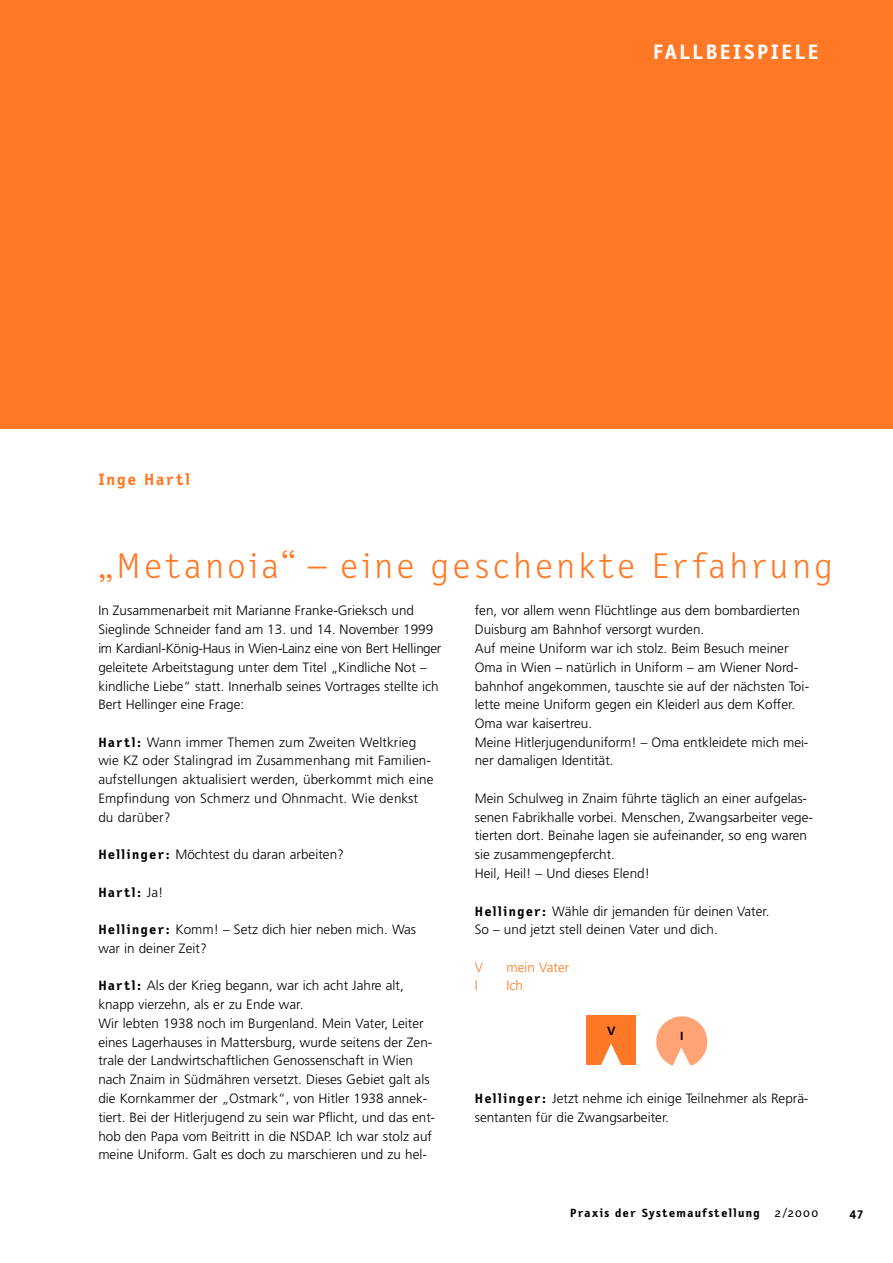
<style>
.page{position:relative;width:893px;height:1263px;background:#fff}
.page>*{position:absolute;margin:0;border:0;box-sizing:border-box;transform-origin:0 0}
.t1{font:300 36px "Letter Gothic Text";letter-spacing:.11em;color:#ff7825;scale:1.05 1}
.t2{font:700 21px "Letter Gothic Text";color:#fff;scale:1.05 1}
.t3{font:700 16.5px "Letter Gothic Text";letter-spacing:.11em;color:#ff7825;scale:1.05 1}
.t4{font:300 13.5px/18.8px "Frutiger";color:#000}
.t5{font:300 13.5px "Frutiger";color:#ff7825}
.t6{font:700 13.5px "Letter Gothic Text";color:#000;scale:1.05 1}
.t7{font:700 12px "Letter Gothic Text";letter-spacing:.105em;color:#000;scale:1.05 1}
.t8{font:700 12px "Frutiger";color:#000;scale:1.05 1}
.t9{font:700 11.7px "Frutiger";color:#000;scale:1.05 1}
.s1{font-family:"Letter Gothic Text";font-weight:700}
.s2{font-family:"Frutiger";font-weight:300}
.s3{font-weight:400}
</style>
<div class="page">
<div style="left:0;top:0;width:892px;height:428px;background:#ff7825"></div>
<div style="left:586px;top:1016px;width:50px;height:49px;background:#ff7825"></div>
<svg style="left:601px;top:1044px;width:20px;height:21px"></svg>
<svg style="left:656px;top:1016px;width:51px;height:50px"></svg>
<p class="t3" style="left:98px;top:472px;width:89px">Inge Hartl</p>
<h2 class="t2" style="left:653px;top:43px;width:159px">FA L L B E I S PI E L E</h2>
<h1 class="t1" style="left:98px;top:551px;width:701px">„ M e ta n oi a“ – eine gesc h en k te Erf a h r u n g</h1>
<p class="t4" style="left:98px;top:602px;width:344px">In Zusammenarbeit mit Marianne Franke-Grieksch und Sieglinde Schneider fand am 13. und 14. November 1999 im Kardianl-König-Haus in Wien-Lainz eine von Bert Hellinger geleitete Arbeitstagung unter dem Titel „Kindliche Not – kindliche Liebe“ statt. Innerhalb seines Vortrages stellte ich Bert Hellinger eine Frage:</p>
<p class="t4" style="left:98px;top:734px;width:337px"><span class="s1">H a r tl :</span> Wann immer Themen zum Zweiten Weltkrieg wie KZ oder Stalingrad im Zusammenhang mit Familien&shy;aufstellungen aktualisiert werden, überkommt mich eine Empfindung von Schmerz und Ohnmacht. Wie denkst du darüber?</p>
<p class="t4" style="left:98px;top:846px;width:247px"><span class="s1">H el l i n g e r :</span> Möchtest du daran arbeiten?</p>
<p class="t6" style="left:98px;top:887px;width:63px">H a rtl : <span class="s2">Ja!</span></p>
<p class="t4" style="left:98px;top:921px;width:319px"><span class="s1">H el l i n g e r :</span> Komm! – Setz dich hier neben mich. Was war in deiner Zeit?</p>
<p class="t4" style="left:98px;top:977px;width:338px"><span class="s1">H a r tl :</span> Als der Krieg begann, war ich acht Jahre alt, knapp vierzehn, als er zu Ende war.<br>Wir lebten 1938 noch im Burgenland. Mein Vater, Leiter eines Lagerhauses in Mattersburg, wurde seitens der Zen&shy;trale der Landwirtschaftlichen Genossenschaft in Wien nach Znaim in Südmähren versetzt. Dieses Gebiet galt als die Kornkammer der „Ostmark“, von Hitler 1938 annek&shy;tiert. Bei der Hitlerjugend zu sein war Pflicht, und das ent&shy;hob den Papa vom Beitritt in die NSDAP. Ich war stolz auf meine Uniform. Galt es doch zu marschieren und zu hel-</p>
<p class="t4" style="left:474px;top:602px;width:336px">fen, vor allem wenn Flüchtlinge aus dem bombardierten Duisburg am Bahnhof versorgt wurden.<br>Auf meine Uniform war ich stolz. Beim Besuch meiner Oma in Wien – natürlich in Uniform – am Wiener Nord&shy;bahnhof angekommen, tauschte sie auf der nächsten Toi&shy;lette meine Uniform gegen ein Kleiderl aus dem Koffer.<br>Oma war kaisertreu.<br>Meine Hitlerjugenduniform! – Oma entkleidete mich mei&shy;ner damaligen Identität.</p>
<p class="t4" style="left:474px;top:790px;width:339px">Mein Schulweg in Znaim führte täglich an einer aufgelas&shy;senen Fabrikhalle vorbei. Menschen, Zwangsarbeiter vege&shy;tierten dort. Beinahe lagen sie aufeinander, so eng waren sie zusammengepfercht.<br>Heil, Heil! – Und dieses Elend!</p>
<p class="t4" style="left:474px;top:902px;width:296px"><span class="s1">H el l i n g e r :</span> Wähle dir jemanden für deinen Vater.<br>So – und jetzt stell deinen Vater und dich.</p>
<p class="t5" style="left:474px;top:962px;width:10px">V</p>
<p class="t5" style="left:506px;top:962px;width:64px">mein Vater</p>
<p class="t5" style="left:474px;top:980px;width:4px">I</p>
<p class="t5" style="left:506px;top:980px;width:18px">Ich</p>
<p class="t8" style="left:607px;top:1026px;width:10px">V</p>
<p class="t9" style="left:680px;top:1031px;width:5px">I</p>
<p class="t4" style="left:474px;top:1090px;width:335px"><span class="s1">H el l i n g e r :</span> Jetzt nehme ich einige Teilnehmer als Reprä&shy;sentanten für die Zwangsarbeiter.</p>
<p class="t7" style="left:570px;top:1208px;width:238px">Praxis der System a u f stel l u n g <span class="s3">2/2 000</span></p>
<p class="t7" style="left:849px;top:1208px;width:14px">4 7</p>
</div>
